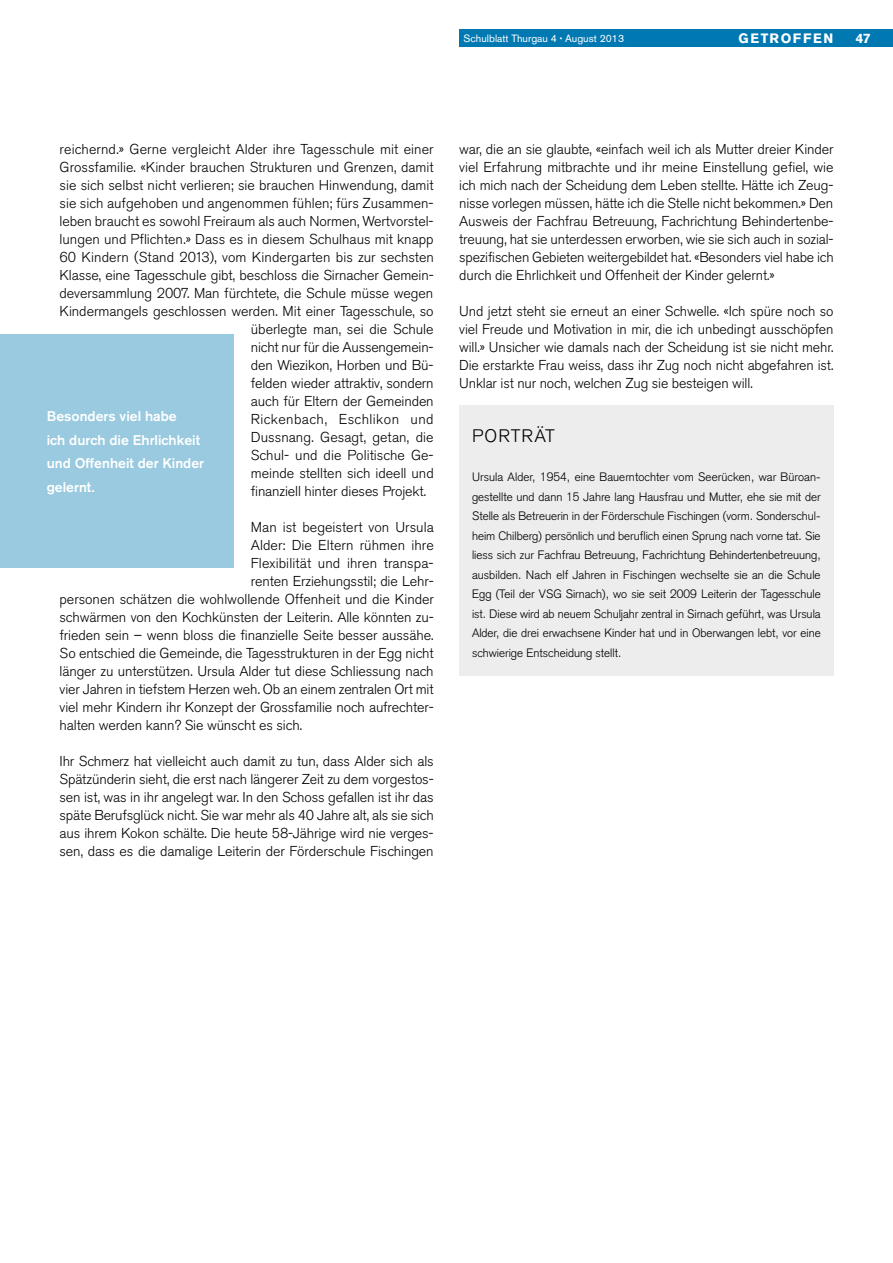
<style>
.page{position:relative;width:893px;height:1263px;background:#fff}
.page>*{position:absolute;margin:0;border:0;box-sizing:border-box;transform-origin:0 0}
.t1{font:300 18px "Akzidenz Grotesk BQ";letter-spacing:.055em;color:#000}
.t2{font:300 14.25px/18px "Akzidenz Grotesk BQ";letter-spacing:-.005em;color:#000;text-align:justify}
.t3{font:300 14.25px "Akzidenz Grotesk BQ";letter-spacing:.03em;color:#000}
.t4{font:500 13.95px/23.5px "Akzidenz Grotesk BQ";color:#fff}
.t5{font:700 13.5px "Akzidenz Grotesk BQ";letter-spacing:.12em;color:#fff}
.t6{font:300 12px/19.5px "Akzidenz Grotesk";color:#000;text-align:justify}
.t7{font:10.5px "Akzidenz Grotesk BQ";color:#fff}
.s1{font-size:7.5px}
</style>
<div class="page">
<div style="left:459px;top:30px;width:434px;height:17px;background:#0079b2"></div>
<div style="left:459px;top:406px;width:374px;height:270px;background:#ededed"></div>
<div style="left:0;top:334px;width:234px;height:234px;background:#99cae0"></div>
<p class="t7" style="left:463px;top:32px;width:162px">Schulblatt Thurgau 4 <span class="s1">•</span> August 2013</p>
<p class="t5" style="left:739px;top:31px;width:96px">GETROFFEN</p>
<p class="t5" style="left:856px;top:31px;width:17px">47</p>
<p class="t2" style="left:60px;top:140px;width:376px">reichernd.» Gerne vergleicht Alder ihre Tagesschule mit einer</p>
<p class="t2" style="left:60px;top:158px;width:376px">Grossfamilie. «Kinder brauchen Strukturen und Grenzen, damit</p>
<p class="t2" style="left:60px;top:176px;width:376px">sie sich selbst nicht verlieren; sie brauchen Hinwendung, damit</p>
<p class="t2" style="left:60px;top:194px;width:376px">sie sich aufgehoben und angenommen fühlen; fürs Zusammen-</p>
<p class="t2" style="left:60px;top:212px;width:375px">leben braucht es sowohl Freiraum als auch Normen, Wertvorstel-</p>
<p class="t2" style="left:60px;top:230px;width:376px">lungen und Pflichten.» Dass es in diesem Schulhaus mit knapp</p>
<p class="t2" style="left:60px;top:248px;width:376px">60 Kindern (Stand 2013), vom Kindergarten bis zur sechsten</p>
<p class="t2" style="left:60px;top:266px;width:376px">Klasse, eine Tagesschule gibt, beschloss die Sirnacher Gemein-</p>
<p class="t2" style="left:60px;top:284px;width:375px">deversammlung 2007. Man fürchtete, die Schule müsse wegen</p>
<p class="t2" style="left:60px;top:302px;width:376px">Kindermangels geschlossen werden. Mit einer Tagesschule, so</p>
<p class="t2" style="left:251px;top:320px;width:184px">überlegte man, sei die Schule</p>
<p class="t2" style="left:251px;top:338px;width:184px">nicht nur für die Aussengemein-</p>
<p class="t2" style="left:251px;top:356px;width:184px">den Wiezikon, Horben und Bü-</p>
<p class="t2" style="left:251px;top:374px;width:184px">felden wieder attraktiv, sondern</p>
<p class="t2" style="left:251px;top:392px;width:184px">auch für Eltern der Gemeinden</p>
<p class="t3" style="left:251px;top:411px;width:184px">Rickenbach, Eschlikon und</p>
<p class="t2" style="left:251px;top:428px;width:184px">Dussnang. Gesagt, getan, die</p>
<p class="t2" style="left:251px;top:446px;width:184px">Schul- und die Politische Ge-</p>
<p class="t2" style="left:251px;top:464px;width:184px">meinde stellten sich ideell und</p>
<p class="t2" style="left:251px;top:482px;width:177px">finanziell hinter dieses Projekt.</p>
<p class="t2" style="left:251px;top:518px;width:184px">Man ist begeistert von Ursula</p>
<p class="t2" style="left:251px;top:536px;width:184px">Alder: Die Eltern rühmen ihre</p>
<p class="t2" style="left:251px;top:554px;width:184px">Flexibilität und ihren transpa-</p>
<p class="t2" style="left:251px;top:572px;width:184px">renten Erziehungsstil; die Lehr-</p>
<p class="t2" style="left:60px;top:590px;width:376px">personen schätzen die wohlwollende Offenheit und die Kinder</p>
<p class="t2" style="left:60px;top:608px;width:376px">schwärmen von den Kochkünsten der Leiterin. Alle könnten zu-</p>
<p class="t2" style="left:60px;top:626px;width:375px">frieden sein – wenn bloss die finanzielle Seite besser aussähe.</p>
<p class="t2" style="left:60px;top:644px;width:376px">So entschied die Gemeinde, die Tagesstrukturen in der Egg nicht</p>
<p class="t2" style="left:60px;top:662px;width:376px">länger zu unterstützen. Ursula Alder tut diese Schliessung nach</p>
<p class="t2" style="left:60px;top:680px;width:375px">vier Jahren in tiefstem Herzen weh. Ob an einem zentralen Ort mit</p>
<p class="t2" style="left:60px;top:698px;width:376px">viel mehr Kindern ihr Konzept der Grossfamilie noch aufrechter-</p>
<p class="t2" style="left:60px;top:716px;width:244px">halten werden kann? Sie wünscht es sich.</p>
<p class="t2" style="left:60px;top:752px;width:376px">Ihr Schmerz hat vielleicht auch damit zu tun, dass Alder sich als Spätzünderin sieht, die erst nach längerer Zeit zu dem vorgestos&shy;sen ist, was in ihr angelegt war. In den Schoss gefallen ist ihr das späte Berufsglück nicht. Sie war mehr als 40 Jahre alt, als sie sich aus ihrem Kokon schälte. Die heute 58-Jährige wird nie verges&shy;sen, dass es die damalige Leiterin der Förderschule Fischingen</p>
<p class="t4" style="left:47px;top:404px;width:159px">Besonders viel habe<br>ich durch die Ehrlichkeit und Offenheit der Kinder gelernt.</p>
<p class="t2" style="left:459px;top:140px;width:376px">war, die an sie glaubte, «einfach weil ich als Mutter dreier Kinder viel Erfahrung mitbrachte und ihr meine Einstellung gefiel, wie ich mich nach der Scheidung dem Leben stellte. Hätte ich Zeug&shy;nisse vorlegen müssen, hätte ich die Stelle nicht bekommen.» Den Ausweis der Fachfrau Betreuung, Fachrichtung Behindertenbe&shy;treuung, hat sie unterdessen erworben, wie sie sich auch in sozial&shy;spezifischen Gebieten weitergebildet hat. «Besonders viel habe ich durch die Ehrlichkeit und Offenheit der Kinder gelernt.»</p>
<p class="t2" style="left:459px;top:302px;width:376px">Und jetzt steht sie erneut an einer Schwelle. «Ich spüre noch so viel Freude und Motivation in mir, die ich unbedingt ausschöpfen will.» Unsicher wie damals nach der Scheidung ist sie nicht mehr.<br>Die erstarkte Frau weiss, dass ihr Zug noch nicht abgefahren ist.<br>Unklar ist nur noch, welchen Zug sie besteigen will.</p>
<p class="t1" style="left:472px;top:426px;width:84px">PORTRÄT</p>
<p class="t6" style="left:472px;top:467px;width:350px">Ursula Alder, 1954, eine Bauerntochter vom Seerücken, war Büroan&shy;gestellte und dann 15 Jahre lang Hausfrau und Mutter, ehe sie mit der Stelle als Betreuerin in der Förderschule Fischingen (vorm. Sonderschul&shy;heim Chilberg) persönlich und beruflich einen Sprung nach vorne tat. Sie liess sich zur Fachfrau Betreuung, Fachrichtung Behindertenbetreuung, ausbilden. Nach elf Jahren in Fischingen wechselte sie an die Schule Egg (Teil der VSG Sirnach), wo sie seit 2009 Leiterin der Tagesschule ist. Diese wird ab neuem Schuljahr zentral in Sirnach geführt, was Ursula Alder, die drei erwachsene Kinder hat und in Oberwangen lebt, vor eine schwierige Entscheidung stellt.</p>
</div>
